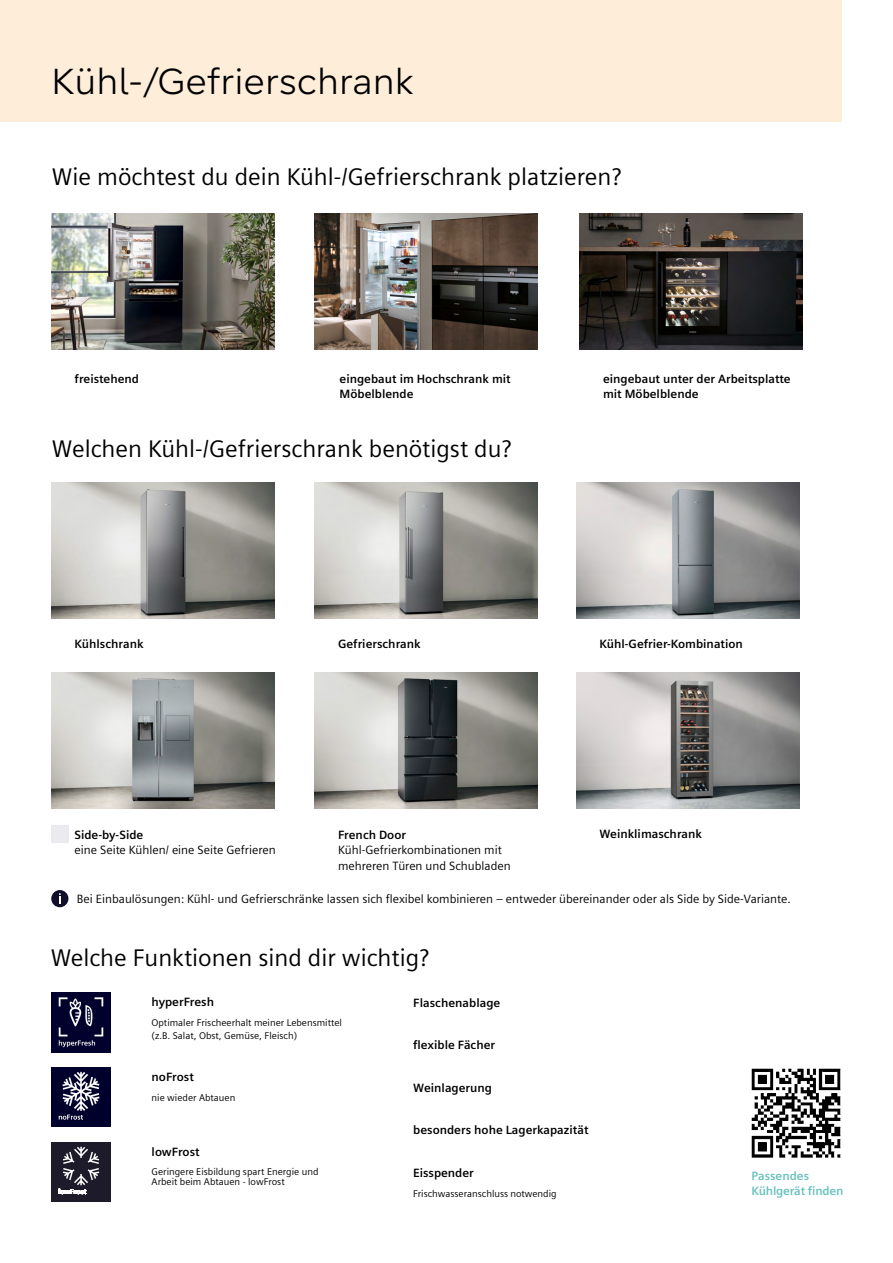
<style>
.page{position:relative;width:893px;height:1263px;background:#fff}
.page>*{position:absolute;margin:0;border:0;box-sizing:border-box;transform-origin:0 0}
._01__Headline_H1__30{font:36px "Siemens Progress";color:#000}
._01__Headline_H2__16{font:24px "Siemens Sans";color:#000}
._08__Table_body_text{font:700 12px/15.6px "Siemens Sans";color:#000}
._08__Table_body_text-2{font:12px/15.6px "Siemens Sans";color:#000}
._08__Table_body_text-3{font:700 12px/15.6px "Siemens Sans";letter-spacing:-.015em;color:#66c1be}
._08__Table_header__6{font:9.75px/9.8px "Siemens Sans";color:#000}
.Table_bodytext_6pt{font:9.75px/12.6px "Siemens Sans";color:#000}
.t1{font:700 7.05px "Siemens Sans";color:#fff}
.s1{font-weight:700}
</style>
<div class="page">
<div style="left:0;top:0;width:842px;height:121px;background:#feedd9"></div>
<img style="left:51px;top:213px;width:223px;height:136px">
<img style="left:315px;top:213px;width:223px;height:136px">
<img style="left:580px;top:213px;width:223px;height:136px">
<div style="left:51px;top:890px;width:17px;height:17px;background:#0f0f2b;border-radius:50%"></div>
<svg style="left:59px;top:893px;width:2px;height:11px"></svg>
<img style="left:51px;top:483px;width:223px;height:136px">
<div style="left:51px;top:826px;width:17px;height:17px;background:#ebeaef"></div>
<img style="left:51px;top:672px;width:223px;height:136px">
<img style="left:576px;top:672px;width:223px;height:136px">
<img style="left:315px;top:483px;width:223px;height:136px">
<img style="left:315px;top:672px;width:223px;height:136px">
<img style="left:51px;top:1067px;width:60px;height:60px">
<img style="left:51px;top:993px;width:60px;height:59px">
<img style="left:577px;top:483px;width:223px;height:135px">
<svg style="left:51px;top:1142px;width:60px;height:59px;background:#312e3d"></svg>
<img style="left:751px;top:1068px;width:89px;height:89px">
<p class="_01__Headline_H1__30" style="left:51px;top:58px;width:364px">Kühl-/Gefrierschrank</p>
<p class="_01__Headline_H2__16" style="left:52px;top:163px;width:571px">Wie möchtest du dein Kühl-/Gefrierschrank platzieren?</p>
<p class="_08__Table_body_text" style="left:75px;top:371px;width:66px">freistehend</p>
<p class="_08__Table_body_text" style="left:340px;top:371px;width:173px">eingebaut im Hochschrank mit<br>Möbelblende</p>
<p class="_08__Table_body_text" style="left:603px;top:371px;width:189px">eingebaut unter der Arbeitsplatte mit Möbelblende</p>
<p class="_01__Headline_H2__16" style="left:52px;top:436px;width:461px">Welchen Kühl-/Gefrierschrank benötigst du?</p>
<p class="_08__Table_body_text" style="left:75px;top:636px;width:70px">Kühlschrank</p>
<p class="_08__Table_body_text" style="left:338px;top:636px;width:84px">Gefrierschrank</p>
<p class="_08__Table_body_text" style="left:599px;top:636px;width:145px">Kühl-Gefrier-Kombination</p>
<p class="_08__Table_body_text-2" style="left:75px;top:827px;width:203px"><span class="s1">Side-by-Side<br></span>eine Seite Kühlen/ eine Seite Gefrieren</p>
<p class="_08__Table_body_text" style="left:599px;top:826px;width:104px">Weinklimaschrank</p>
<p class="_08__Table_body_text" style="left:338px;top:827px;width:69px">French Door</p>
<p class="_08__Table_body_text-2" style="left:338px;top:842px;width:174px">Kühl-Gefrierkombinationen mit mehreren Türen und Schubladen</p>
<p class="_08__Table_body_text-2" style="left:77px;top:891px;width:715px">Bei Einbaulösungen: Kühl- und Gefrierschränke lassen sich flexibel kombinieren – entweder übereinander oder als Side by Side-Variante.</p>
<p class="_01__Headline_H2__16" style="left:51px;top:944px;width:380px">Welche Funktionen sind dir wichtig?</p>
<p class="_08__Table_body_text" style="left:152px;top:994px;width:64px">hyperFresh</p>
<p class="Table_bodytext_6pt" style="left:152px;top:1016px;width:192px">Optimaler Frischeerhalt meiner Lebensmittel (z.B. Salat, Obst, Gemüse, Fleisch)</p>
<p class="_08__Table_body_text" style="left:413px;top:1037px;width:83px">flexible Fächer</p>
<p class="_08__Table_body_text" style="left:413px;top:995px;width:88px">Flaschenablage</p>
<p class="t1" style="left:58px;top:1187px;width:30px">lowFrost</p>
<p class="_08__Table_body_text" style="left:152px;top:1069px;width:44px">noFrost</p>
<p class="_08__Table_header__6" style="left:152px;top:1092px;width:85px">nie wieder Abtauen</p>
<p class="_08__Table_body_text" style="left:152px;top:1144px;width:50px">lowFrost</p>
<p class="_08__Table_header__6" style="left:152px;top:1167px;width:168px">Geringere Eisbildung spart Energie und<br>Arbeit beim Abtauen - lowFrost</p>
<p class="_08__Table_body_text" style="left:413px;top:1080px;width:80px">Weinlagerung</p>
<p class="_08__Table_body_text" style="left:413px;top:1122px;width:177px">besonders hohe Lagerkapazität</p>
<p class="_08__Table_body_text" style="left:413px;top:1165px;width:62px">Eisspender</p>
<p class="_08__Table_header__6" style="left:413px;top:1188px;width:145px">Frischwasseranschluss notwendig</p>
<p class="_08__Table_body_text-3" style="left:751px;top:1168px;width:94px">Passendes<br>Kühlgerät finden</p>
</div>
